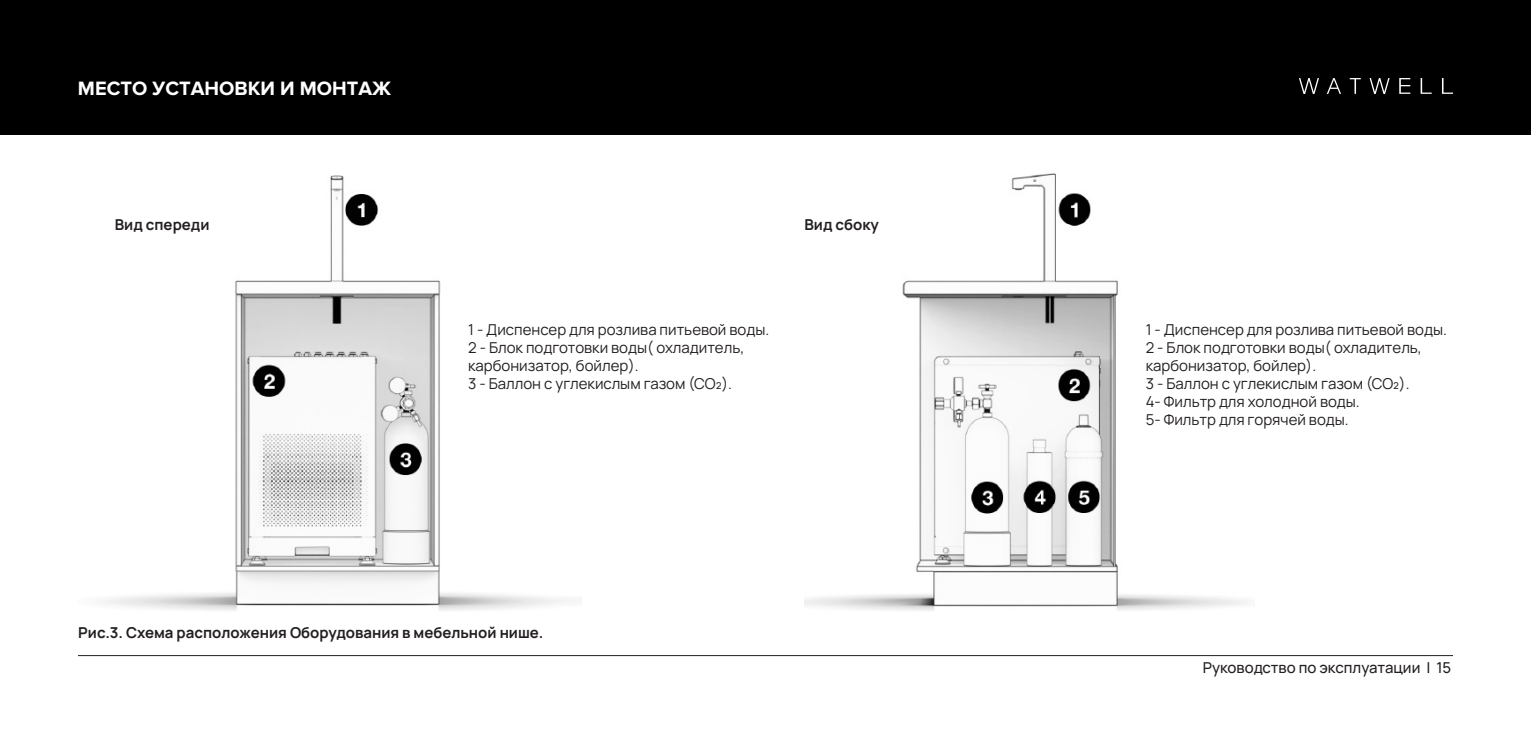
<style>
.page{position:relative;width:1531px;height:752px;background:#fff}
.page>*{position:absolute;margin:0;border:0;box-sizing:border-box;transform-origin:0 0}
.t1{font:700 20px "Proxima Nova";color:#fff}
.t2{font:15px/18px "Manrope";color:#231f20}
.t3{font:700 15px "Manrope";color:#231f20}
.t4{font:500 15px "Manrope";color:#231f20}
</style>
<div class="page">
<div style="left:0;top:0;width:1531px;height:135px;background:#000"></div>
<hr style="left:78px;top:654px;width:1375px;height:1px;background:#231f20">
<svg style="left:1299px;top:78px;width:20px;height:16px"></svg>
<svg style="left:1369px;top:78px;width:20px;height:16px"></svg>
<svg style="left:1327px;top:78px;width:14px;height:16px"></svg>
<svg style="left:1420px;top:78px;width:11px;height:16px"></svg>
<svg style="left:1442px;top:78px;width:11px;height:16px"></svg>
<svg style="left:1399px;top:78px;width:11px;height:16px"></svg>
<svg style="left:1349px;top:78px;width:12px;height:16px"></svg>
<img style="left:104px;top:175px;width:477px;height:436px">
<img style="left:804px;top:173px;width:443px;height:438px">
<p class="t1" style="left:78px;top:76px;width:315px">МЕСТО УСТАНОВКИ И МОНТАЖ</p>
<p class="t3" style="left:115px;top:213px;width:96px">Вид спереди</p>
<p class="t3" style="left:804px;top:213px;width:76px">Вид сбоку</p>
<p class="t2" style="left:468px;top:319px;width:303px">1 - Диспенсер для розлива питьевой воды.</p>
<p class="t2" style="left:468px;top:337px;width:278px">2 - Блок подготовки воды( охладитель, карбонизатор, бойлер).</p>
<p class="t2" style="left:468px;top:373px;width:265px">3 - Баллон с углекислым газом (СО₂).</p>
<p class="t3" style="left:78px;top:621px;width:466px">Рис.3. Схема расположения Оборудования в мебельной нише.</p>
<p class="t2" style="left:1146px;top:319px;width:303px">1 - Диспенсер для розлива питьевой воды.</p>
<p class="t2" style="left:1146px;top:337px;width:278px">2 - Блок подготовки воды( охладитель, карбонизатор, бойлер).</p>
<p class="t2" style="left:1146px;top:373px;width:265px">3 - Баллон с углекислым газом (СО₂).</p>
<p class="t2" style="left:1146px;top:391px;width:215px">4- Фильтр для холодной воды.</p>
<p class="t2" style="left:1146px;top:409px;width:204px">5- Фильтр для горячей воды.</p>
<p class="t4" style="left:1203px;top:656px;width:250px">Руководство по эксплуатации | 15</p>
</div>
